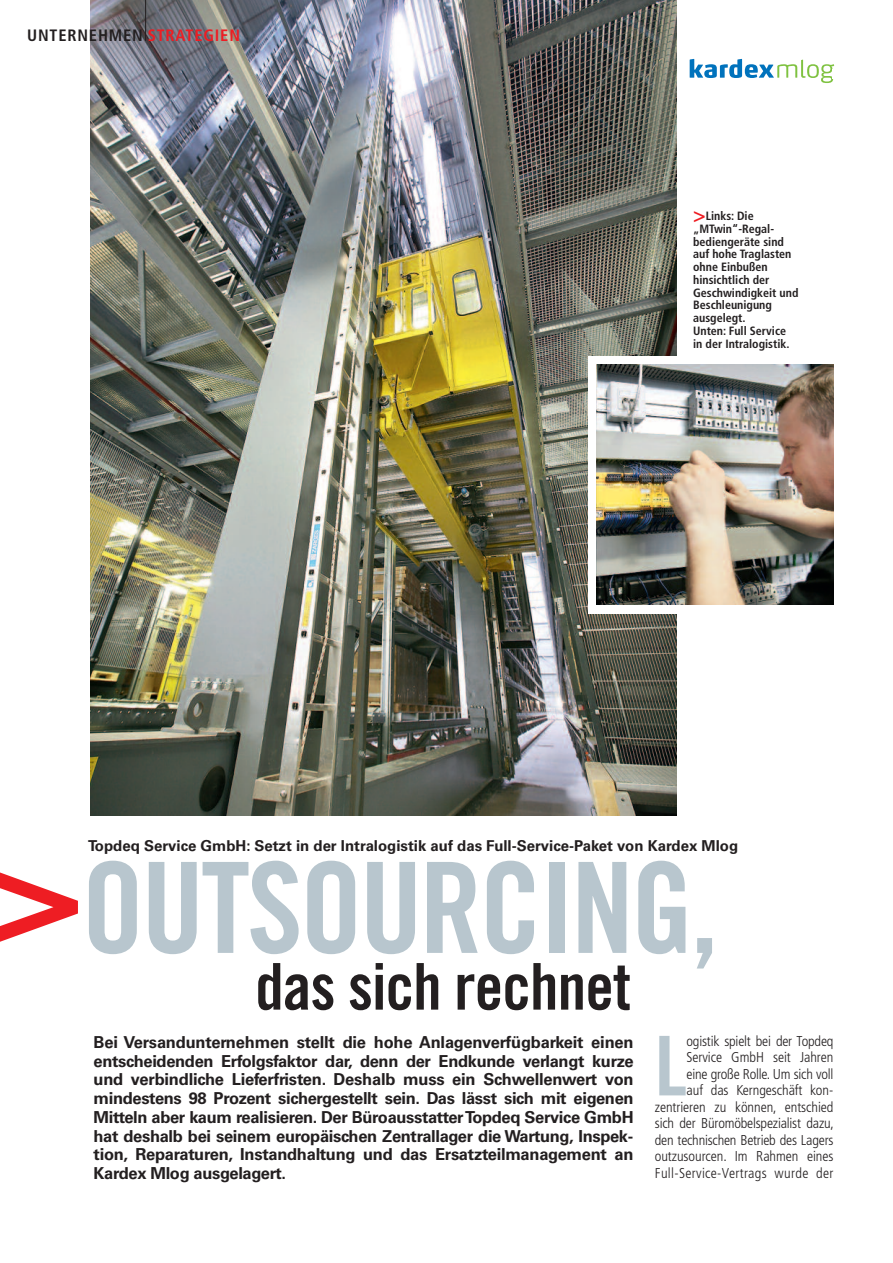
<style>
.page{position:relative;width:893px;height:1263px;background:#fff}
.page>*{position:absolute;margin:0;border:0;box-sizing:border-box;transform-origin:0 0}
.t1{font:151.35px "Trade Gothic LT Bold Cond Twenty";color:#ee1d23;scale:1.15 1}
.t2{font:126px "Trade Gothic LT Bold Cond Twenty";letter-spacing:-.025em;color:#b8c6ce}
.t3{font:82.5px "Trade Gothic LT Bold Cond Twenty";color:#b8c6ce}
.t4{font:64.5px "Trade Gothic LT Bold Cond Twenty";letter-spacing:-.015em;color:#231f20}
.t5{font:700 16.5px/18.8px "Univers LT";letter-spacing:-.02em;color:#231f20;text-align:justify}
.t6{font:700 condensed 16.5px "Frutiger LT";letter-spacing:.05em;color:#231f20}
.t7{font:700 15px "Univers LT";color:#231f20}
.t8{font:300 condensed 14.25px/16.5px "Frutiger LT";letter-spacing:-.005em;color:#231f20;text-align:right}
.t9{font:700 condensed 12px/12.8px "Frutiger LT";color:#231f20}
.s1{color:#ee1d23}
.s2{font-size:21px;color:#ee1d23}
</style>
<div class="page">
<img style="left:90px;top:0;width:586px;height:815px">
<div style="left:588px;top:356px;width:237px;height:257px;background:#fff"></div>
<img style="left:597px;top:364px;width:236px;height:241px">
<hr style="left:145px;top:0;width:1px;height:41px;background:#231f20">
<svg style="left:690px;top:58px;width:145px;height:25px"></svg>
<p class="t6" style="left:27px;top:29px;width:214px">UNTERNEHMEN <span class="s1">STRATEGIEN</span></p>
<p class="t9" style="left:693px;top:211px;width:107px"><span class="s2">&gt;</span>Links: Die „MTwin“-Regal&shy;bediengeräte sind auf hohe Traglasten ohne Einbußen hinsichtlich der<br>Geschwindigkeit und<br>Beschleunigung ausgelegt.<br>Unten: Full Service in der Intralogistik.</p>
<h1 class="t1" style="left:-18px;top:836px;width:92px">&gt;</h1>
<p class="t7" style="left:88px;top:840px;width:652px">Topdeq Service GmbH: Setzt in der Intralogistik auf das Full-Service-Paket von Kardex Mlog</p>
<h2 class="t2" style="left:81px;top:862px;width:639px">OUTSOURCING,</h2>
<h3 class="t4" style="left:255px;top:963px;width:377px">das sich rechnet</h3>
<p class="t5" style="left:94px;top:1034px;width:542px">Bei Versandunternehmen stellt die hohe Anlagenverfügbarkeit einen entscheidenden Erfolgsfaktor dar, denn der Endkunde verlangt kurze und verbindliche Lieferfristen. Deshalb muss ein Schwellenwert von mindestens 98 Prozent sichergestellt sein. Das lässt sich mit eigenen Mitteln aber kaum realisieren. Der BüroausstatterTopdeq Service GmbH hat deshalb bei seinem europäischen Zentrallager die Wartung, Inspek&shy;tion, Reparaturen, Instandhaltung und das Ersatzteilmanagement an Kardex Mlog ausgelagert.</p>
<p class="t8" style="left:655px;top:1034px;width:181px">ogistik spielt bei der Topdeq<br>Service GmbH seit Jahren<br>eine große Rolle. Um sich voll<br>auf das Kerngeschäft kon&shy;zentrieren zu können, entschied sich der Büromöbelspezialist dazu, den technischen Betrieb des Lagers outzusourcen. Im Rahmen eines<br>Full-Service-Vertrags wurde der</p>
<h3 class="t3" style="left:655px;top:1036px;width:34px">L</h3>
</div>
